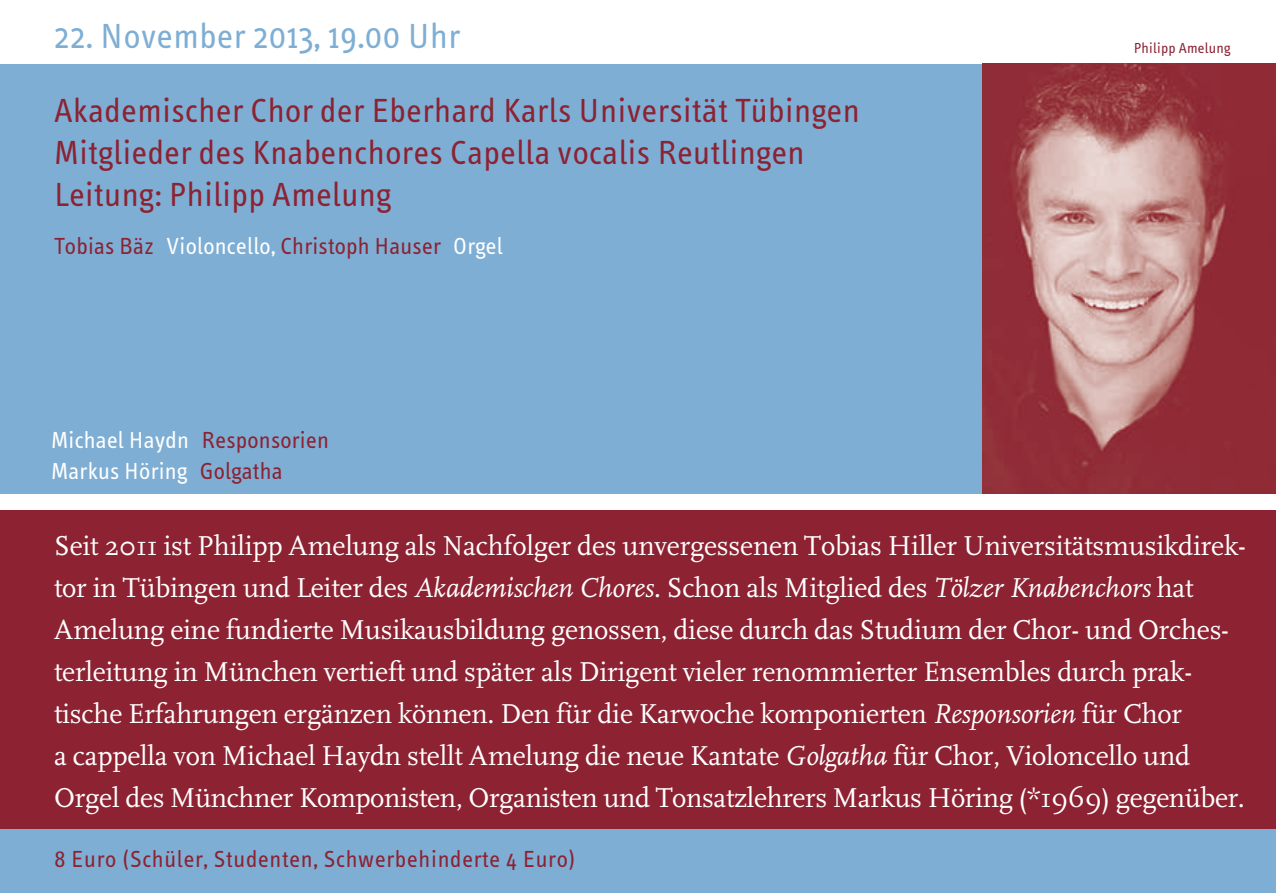
<style>
.page{position:relative;width:1276px;height:893px;background:#fff}
.page>*{position:absolute;margin:0;border:0;box-sizing:border-box;transform-origin:0 0}
.t1{font:36px "Info Text";letter-spacing:.015em;color:#7eaed4}
.t2{font:34.5px/42px "Info Text";letter-spacing:.015em;color:#8c2232}
.t3{font:28.5px/42px "Scala";letter-spacing:-.01em;color:#fff}
.t4{font:24px "Info Text";letter-spacing:.03em;color:#8c2232}
.t5{font:24px/31.5px "Info Text";letter-spacing:.01em;color:#fff}
.t6{font:24px "Info Text";letter-spacing:.01em;color:#8c2232}
.t7{font:15px "Info Text";letter-spacing:.015em;color:#8c2232}
.s1{color:#fff}
.s2{color:#8c2232}
.s3{font-style:italic}
</style>
<div class="page">
<div style="left:0;top:510px;width:1276px;height:319px;background:#8c2232"></div>
<div style="left:0;top:64px;width:1276px;height:429px;background:#7eaed4"></div>
<div style="left:0;top:829px;width:1276px;height:64px;background:#7eaed4"></div>
<img style="left:982px;top:64px;width:294px;height:429px">
<p class="t1" style="left:54px;top:16px;width:408px">22. November 2013, 19.00 Uhr</p>
<p class="t2" style="left:54px;top:90px;width:807px">Akademischer Chor der Eberhard Karls Universität Tübingen<br>Mitglieder des Knabenchores Capella vocalis Reutlingen<br>Leitung: Philipp Amelung</p>
<p class="t6" style="left:54px;top:232px;width:450px">Tobias Bäz <span class="s1">Violoncello,</span> Christoph Hauser <span class="s1">Orgel</span></p>
<p class="t5" style="left:51px;top:424px;width:279px">Michael Haydn <span class="s2">Responsorien<br></span>Markus Höring <span class="s2">Golgatha</span></p>
<p class="t7" style="left:1133px;top:39px;width:98px">Philipp Amelung</p>
<p class="t3" style="left:54px;top:526px;width:1193px">Seit 2011 ist Philipp Amelung als Nachfolger des unvergessenen Tobias Hiller Universitätsmusikdirek&shy;tor in Tübingen und Leiter des <span class="s3">Akademischen Chores.</span> Schon als Mitglied des <span class="s3">Tölzer Knabenchors</span> hat Amelung eine fundierte Musikausbildung genossen, diese durch das Studium der Chor- und Orches&shy;terleitung in München vertieft und später als Dirigent vieler renommierter Ensembles durch prak&shy;tische Erfahrungen ergänzen können. Den für die Karwoche komponierten <span class="s3">Responsorien</span> für Chor<br>a cappella von Michael Haydn stellt Amelung die neue Kantate <span class="s3">Golgatha</span> für Chor, Violoncello und Orgel des Münchner Komponisten, Organisten und Tonsatzlehrers Markus Höring (*1969) gegenüber.</p>
<p class="t4" style="left:54px;top:846px;width:523px">8 Euro (Schüler, Studenten, Schwerbehinderte 4 Euro)</p>
</div>
